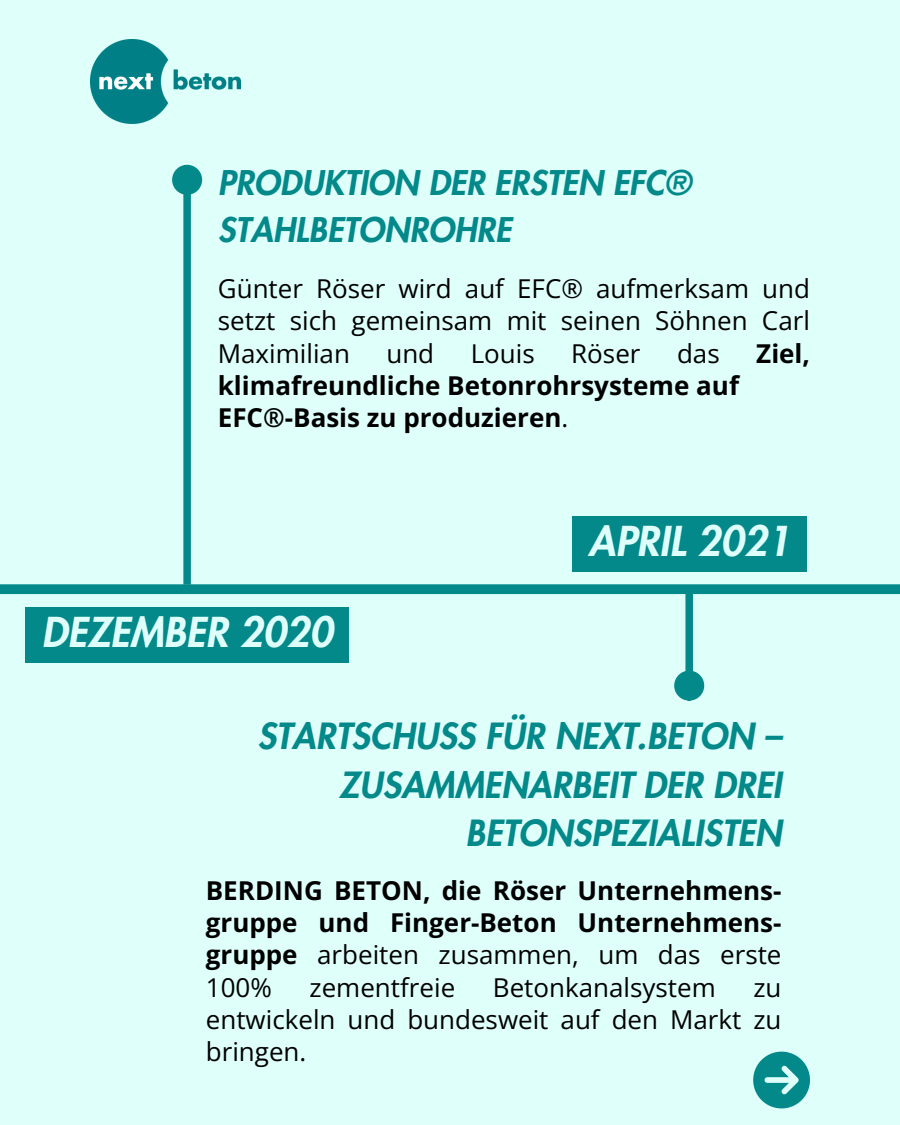
<style>
.page{position:relative;width:900px;height:1125px;background:#defffa}
.page>*{position:absolute;margin:0;border:0;box-sizing:border-box;transform-origin:0 0}
.t1{font:italic 800 40.3px "Futura LT Pro";color:#defffa}
.t2{font:italic 800 35.3px/48.8px "Futura LT Pro";color:#03898a;text-align:right}
.t3{font:italic 800 33.3px/46.5px "Futura LT Pro";color:#03898a}
.t4{font:26px/32.2px "Open Sans";color:#000;text-align:justify}
.t5{font:700 26px/32.2px "Open Sans";color:#000;text-align:justify}
.s1{font-weight:400}
</style>
<div class="page">
<img style="left:90px;top:39px;width:151px;height:84px">
<svg style="left:753px;top:1052px;width:57px;height:56px"></svg>
<div style="left:0;top:584px;width:900px;height:10px;background:#03898a"></div>
<div style="left:25px;top:607px;width:324px;height:56px;background:#03898a"></div>
<div style="left:183px;top:193px;width:8px;height:392px;background:#03898a"></div>
<div style="left:176px;top:169px;width:22px;height:22px;background:#03898a;border-radius:50%"></div>
<div style="left:172px;top:165px;width:30px;height:30px;border:8px solid #03898a;border-radius:50%"></div>
<div style="left:685px;top:588px;width:8px;height:85px;background:#03898a"></div>
<div style="left:678px;top:674px;width:22px;height:23px;background:#03898a;border-radius:50%"></div>
<div style="left:674px;top:671px;width:30px;height:30px;border:8px solid #03898a;border-radius:50%"></div>
<div style="left:572px;top:516px;width:234px;height:56px;background:#03898a"></div>
<p class="t3" style="left:218px;top:161px;width:475px">PRODUKTION DER ERSTEN EFC®<br>STAHLBETONROHRE</p>
<h1 class="t4" style="left:218px;top:272px;width:594px">Günter Röser wird auf EFC® aufmerksam und setzt sich gemeinsam mit seinen Söhnen Carl Maximilian</h1>
<h1 class="t4" style="left:386px;top:336px;width:49px">und</h1>
<h1 class="t4" style="left:471px;top:336px;width:66px">Louis</h1>
<h1 class="t4" style="left:571px;top:336px;width:71px">Röser</h1>
<h1 class="t4" style="left:677px;top:336px;width:44px">das</h1>
<h1 class="t5" style="left:756px;top:336px;width:55px">Ziel,</h1>
<h1 class="t5" style="left:218px;top:369px;width:523px">klimafreundliche Betonrohrsysteme auf</h1>
<p class="t5" style="left:218px;top:401px;width:352px">EFC®-Basis zu produzieren<span class="s1">.</span></p>
<p class="t1" style="left:42px;top:614px;width:293px">DEZEMBER 2020</p>
<p class="t1" style="left:588px;top:523px;width:204px">APRIL 2021</p>
<p class="t2" style="left:257px;top:713px;width:526px">STARTSCHUSS FÜR NEXT.BETON –<br>ZUSAMMENARBEIT DER DREI<br>BETONSPEZIALISTEN</p>
<h2 class="t5" style="left:206px;top:874px;width:577px">BERDING BETON, die Röser Unternehmens&shy;gruppe und Finger-Beton Unternehmens&shy;gruppe <span class="s1">arbeiten zusammen, um das erste 100%</span></h2>
<h2 class="t4" style="left:310px;top:970px;width:147px">zementfreie</h2>
<h2 class="t4" style="left:493px;top:970px;width:224px">Betonkanalsystem</h2>
<h2 class="t4" style="left:206px;top:970px;width:577px;text-indent:548px">zu entwickeln und bundesweit auf den Markt zu bringen.</h2>
</div>
